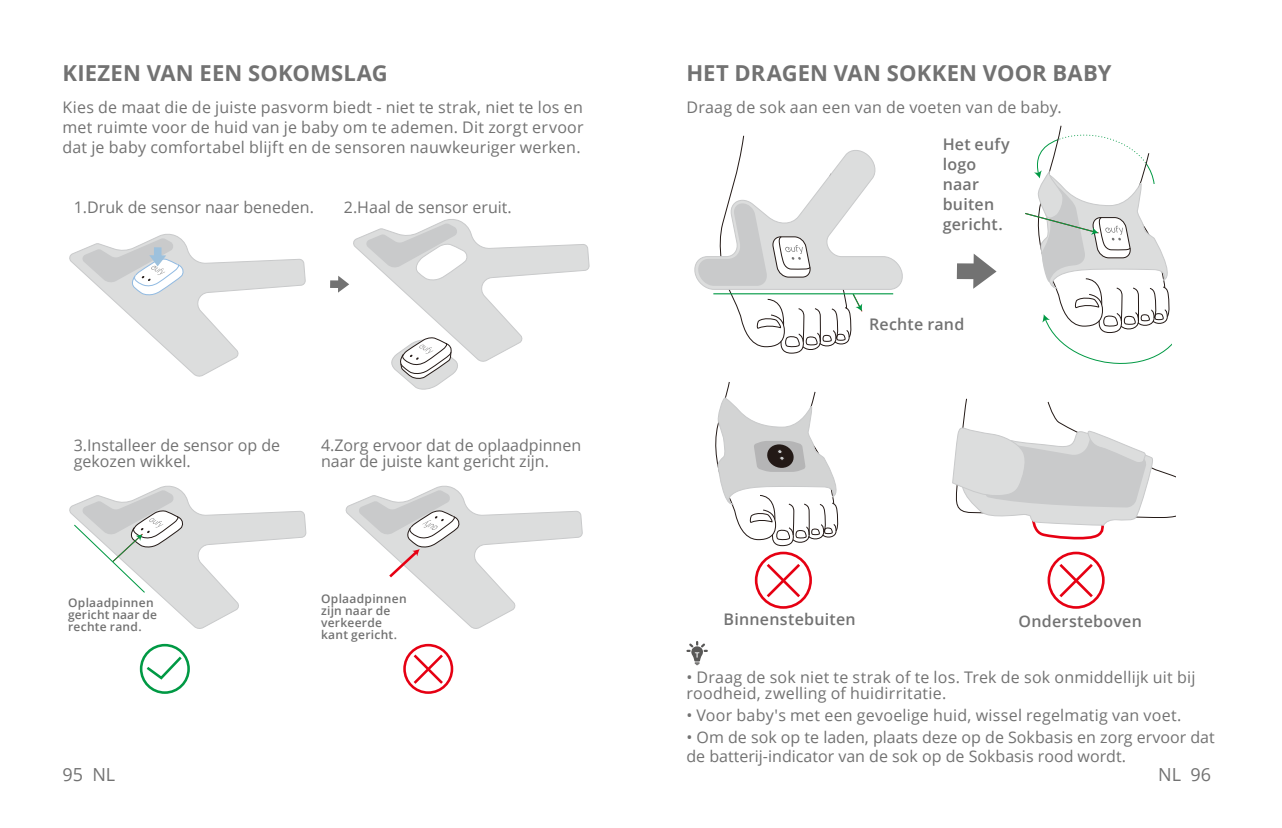
<style>
.page{position:relative;width:1282px;height:828px;background:#fff}
.page>*{position:absolute;margin:0;border:0;box-sizing:border-box;transform-origin:0 0}
.t1{font:700 22px "Open Sans";letter-spacing:.01em;color:#727272}
.t2{font:18px "Open Sans";color:#727272}
.t3{font:16px/16px "Open Sans";color:#727272}
.t4{font:600 16px/20px "Open Sans";letter-spacing:.015em;color:#727272}
.t5{font:600 12px/12px "Open Sans";letter-spacing:.025em;color:#727272}
</style>
<div class="page">
<svg style="left:956px;top:254px;width:40px;height:35px"></svg>
<svg style="left:694px;top:135px;width:209px;height:219px"></svg>
<svg style="left:1025px;top:125px;width:146px;height:239px"></svg>
<svg style="left:952px;top:398px;width:223px;height:142px"></svg>
<div style="left:1047px;top:551px;width:57px;height:58px;border:3px solid #e60013;border-radius:50%"></div>
<svg style="left:1056px;top:561px;width:39px;height:39px"></svg>
<div style="left:754px;top:551px;width:57px;height:58px;border:3px solid #e60013;border-radius:50%"></div>
<svg style="left:763px;top:561px;width:39px;height:39px"></svg>
<svg style="left:715px;top:382px;width:124px;height:164px"></svg>
<svg style="left:686px;top:641px;width:22px;height:24px"></svg>
<div style="left:869px;top:316px;width:119px;height:24px;background:#fff"></div>
<svg style="left:330px;top:219px;width:259px;height:171px"></svg>
<svg style="left:69px;top:234px;width:237px;height:143px"></svg>
<svg style="left:141px;top:645px;width:47px;height:47px"></svg>
<div style="left:140px;top:644px;width:50px;height:50px;border:3px solid #094;border-radius:50%"></div>
<svg style="left:144px;top:654px;width:40px;height:27px"></svg>
<div style="left:403px;top:644px;width:50px;height:50px;border:3px solid #e60013;border-radius:50%"></div>
<svg style="left:411px;top:652px;width:34px;height:34px"></svg>
<svg style="left:69px;top:485px;width:238px;height:144px"></svg>
<svg style="left:345px;top:485px;width:238px;height:144px"></svg>
<h1 class="t1" style="left:62px;top:58px;width:327px">KIEZEN VAN EEN SOKOMSLAG</h1>
<p class="t3" style="left:62px;top:97px;width:523px;line-height:20px;text-align:justify">Kies de maat die de juiste pasvorm biedt - niet te strak, niet te los en met ruimte voor de huid van je baby om te ademen. Dit zorgt ervoor dat je baby comfortabel blijft en de sensoren nauwkeuriger werken.</p>
<p class="t3" style="left:74px;top:199px;width:242px">1.Druk de sensor naar beneden.</p>
<p class="t3" style="left:344px;top:199px;width:169px">2.Haal de sensor eruit.</p>
<p class="t3" style="left:74px;top:437px;width:208px">3.Installeer de sensor op de gekozen wikkel.</p>
<p class="t3" style="left:321px;top:437px;width:262px">4.Zorg ervoor dat de oplaadpinnen naar de juiste kant gericht zijn.</p>
<p class="t5" style="left:68px;top:596px;width:91px">Oplaadpinnen gericht naar de rechte rand.</p>
<p class="t5" style="left:321px;top:593px;width:87px">Oplaadpinnen zijn naar de verkeerde kant gericht.</p>
<h1 class="t1" style="left:686px;top:58px;width:427px">HET DRAGEN VAN SOKKEN VOOR BABY</h1>
<p class="t3" style="left:686px;top:99px;width:377px">Draag de sok aan een van de voeten van de baby.</p>
<p class="t4" style="left:942px;top:134px;width:68px">Het eufy logo naar buiten gericht.</p>
<p class="t4" style="left:869px;top:314px;width:97px">Rechte rand</p>
<p class="t4" style="left:723px;top:608px;width:134px">Binnenstebuiten</p>
<p class="t4" style="left:1018px;top:610px;width:125px">Ondersteboven</p>
<p class="t3" style="left:686px;top:669px;width:510px">• Draag de sok niet te strak of te los. Trek de sok onmiddellijk uit bij roodheid, zwelling of huidirritatie.</p>
<p class="t3" style="left:686px;top:707px;width:496px">• Voor baby's met een gevoelige huid, wissel regelmatig van voet.</p>
<p class="t3" style="left:686px;top:727px;width:530px;line-height:19.2px">• Om de sok op te laden, plaats deze op de Sokbasis en zorg ervoor dat de batterij-indicator van de sok op de Sokbasis rood wordt.</p>
<p class="t2" style="left:62px;top:762px;width:54px">95 NL</p>
<p class="t2" style="left:1157px;top:762px;width:54px">NL 96</p>
</div>
